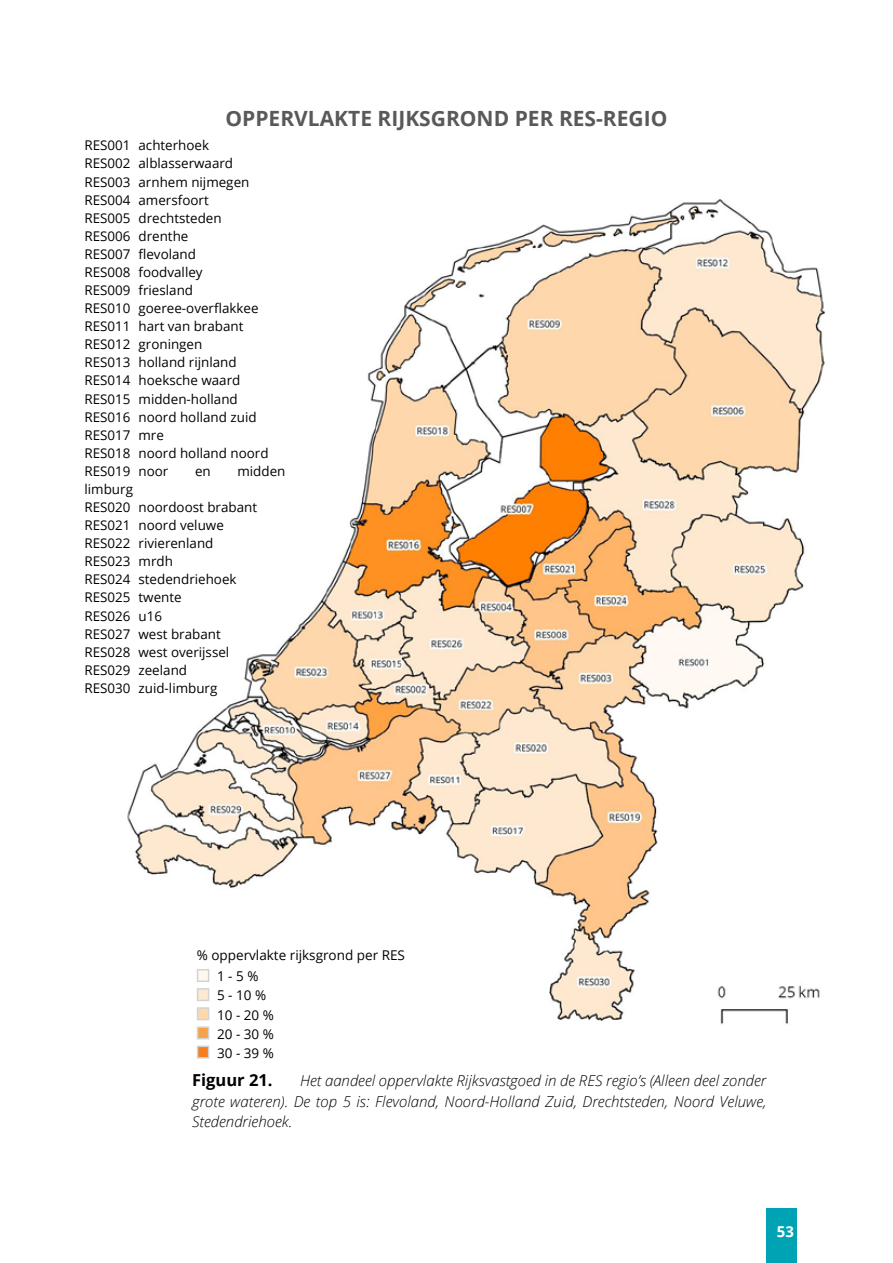
<style>
.page{position:relative;width:893px;height:1263px;background:#fff}
.page>*{position:absolute;margin:0;border:0;box-sizing:border-box;transform-origin:0 0}
.t1{font:700 21px "Open Sans";color:#58595b}
.t2{font:700 16.5px "Open Sans";color:#000}
.t3{font:italic 300 15px/20.2px "Open Sans";color:#000;text-align:justify}
.t4{font:700 15px "Open Sans";color:#fff}
.t5{font:13.5px "Open Sans";color:#000}
.t6{font:13.35px/18.1px "Open Sans";color:#000}
</style>
<div class="page">
<div style="left:767px;top:1209px;width:30px;height:54px;background:#00a3b3"></div>
<img style="left:127px;top:199px;width:699px;height:841px">
<div style="left:197px;top:969px;width:12px;height:13px;background:#fff8f1;border:2px solid #cfd4d7"></div>
<div style="left:197px;top:988px;width:12px;height:13px;background:#ffe8d1;border:2px solid #cfd4d7"></div>
<div style="left:197px;top:1007px;width:12px;height:13px;background:#fed7ad;border:2px solid #cfd4d7"></div>
<div style="left:197px;top:1026px;width:12px;height:13px;background:#f9a14a;border:2px solid #cfd4d7"></div>
<div style="left:197px;top:1045px;width:12px;height:13px;background:#f57e20;border:2px solid #cfd4d7"></div>
<h1 class="t1" style="left:226px;top:104px;width:443px">OPPERVLAKTE RIJKSGROND PER RES-REGIO</h1>
<p class="t6" style="left:85px;top:136px;width:186px">RES001 achterhoek<br>RES002 alblasserwaard<br>RES003 arnhem nijmegen<br>RES004 amersfoort<br>RES005 drechtsteden<br>RES006 drenthe<br>RES007 flevoland<br>RES008 foodvalley<br>RES009 friesland<br>RES010 goeree-overflakkee<br>RES011 hart van brabant<br>RES012 groningen<br>RES013 holland rijnland<br>RES014 hoeksche waard<br>RES015 midden-holland<br>RES016 noord holland zuid<br>RES017 mre<br>RES018 noord holland noord<br>RES019 noor</p>
<p class="t6" style="left:195px;top:462px;width:17px">en</p>
<p class="t6" style="left:237px;top:462px;width:50px">midden</p>
<p class="t6" style="left:85px;top:480px;width:174px">limburg<br>RES020 noordoost brabant<br>RES021 noord veluwe<br>RES022 rivierenland<br>RES023 mrdh<br>RES024 stedendriehoek<br>RES025 twente<br>RES026 u16<br>RES027 west brabant<br>RES028 west overijssel<br>RES029 zeeland<br>RES030 zuid-limburg</p>
<p class="t5" style="left:197px;top:946px;width:210px">% oppervlakte rijksgrond per RES</p>
<p class="t5" style="left:217px;top:966px;width:43px">1 - 5 %</p>
<p class="t5" style="left:217px;top:986px;width:51px">5 - 10 %</p>
<p class="t5" style="left:217px;top:1025px;width:58px">20 - 30 %</p>
<p class="t5" style="left:217px;top:1005px;width:58px">10 - 20 %</p>
<p class="t5" style="left:217px;top:1044px;width:58px">30 - 39 %</p>
<p class="t2" style="left:192px;top:1069px;width:82px">Figuur 21.</p>
<p class="t3" style="left:192px;top:1070px;width:576px;text-indent:108px">Het aandeel oppervlakte Rijksvastgoed in de RES regio’s (Alleen deel zonder grote wateren). De top 5 is: Flevoland, Noord-Holland Zuid, Drechtsteden, Noord Veluwe, Stedendriehoek.</p>
<p class="t4" style="left:777px;top:1221px;width:19px">53</p>
</div>
